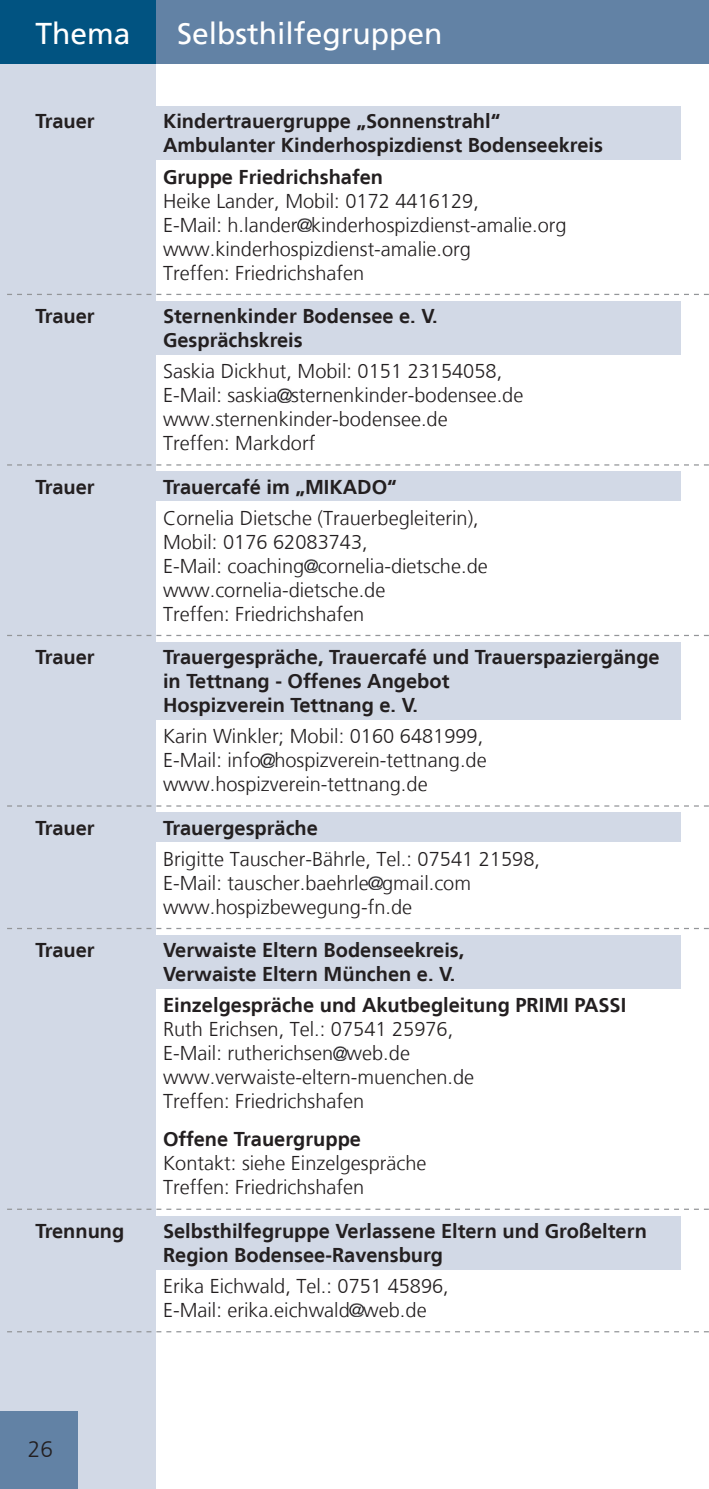
<style>
.page{position:relative;width:709px;height:1489px;background:#fff}
.page>*{position:absolute;margin:0;border:0;box-sizing:border-box;transform-origin:0 0}
.t1{font:30px "Frutiger LT";color:#fff}
.t2{font:300 22.5px "Frutiger LT";color:#231f20}
.Gruppentext{font:300 20px/24px "Frutiger LT";color:#231f20}
.Gruppenname{font:700 20px/24px "Frutiger LT";color:#231f20}
.Gruppenname_2__Ebene_versteckt{font:700 20px "Frutiger LT";color:#231f20}
.Thema{font:700 20px "Frutiger LT";color:#231f20}
</style>
<div class="page">
<div style="left:0;top:0;width:709px;height:64px;background:#6282a5"></div>
<div style="left:0;top:0;width:156px;height:1488px;background:#d2d9e6"></div>
<div style="left:0;top:0;width:156px;height:64px;background:#015381"></div>
<div style="left:156px;top:106px;width:524px;height:54px;background:#d2d9e6"></div>
<svg style="left:7px;top:294px;width:702px;height:1px"></svg>
<img style="left:297px;top:218px;width:14px;height:13px">
<div style="left:156px;top:301px;width:524px;height:54px;background:#d2d9e6"></div>
<svg style="left:7px;top:464px;width:702px;height:1px"></svg>
<img style="left:277px;top:388px;width:14px;height:14px">
<div style="left:156px;top:471px;width:524px;height:30px;background:#d2d9e6"></div>
<svg style="left:7px;top:635px;width:702px;height:1px"></svg>
<img style="left:304px;top:559px;width:14px;height:13px">
<div style="left:156px;top:642px;width:524px;height:77px;background:#d2d9e6"></div>
<svg style="left:7px;top:805px;width:702px;height:1px"></svg>
<img style="left:261px;top:753px;width:13px;height:14px">
<div style="left:156px;top:812px;width:524px;height:30px;background:#d2d9e6"></div>
<svg style="left:7px;top:927px;width:702px;height:2px"></svg>
<svg style="left:369px;top:876px;width:13px;height:13px"></svg>
<div style="left:156px;top:934px;width:524px;height:54px;background:#d2d9e6"></div>
<svg style="left:7px;top:1208px;width:702px;height:1px"></svg>
<img style="left:333px;top:1046px;width:13px;height:14px">
<div style="left:156px;top:1215px;width:524px;height:54px;background:#d2d9e6"></div>
<svg style="left:7px;top:1331px;width:702px;height:1px"></svg>
<svg style="left:350px;top:1303px;width:13px;height:13px"></svg>
<div style="left:0;top:1410px;width:78px;height:78px;background:#6282a5"></div>
<h1 class="t1" style="left:35px;top:16px;width:97px">Thema</h1>
<h1 class="t1" style="left:177px;top:16px;width:267px">Selbsthilfegruppen</h1>
<p class="Thema" style="left:35px;top:110px;width:61px">Trauer</p>
<p class="Gruppenname" style="left:163px;top:110px;width:441px">Kindertrauergruppe „Sonnenstrahl“<br>Ambulanter Kinderhospizdienst Bodenseekreis</p>
<p class="Gruppenname_2__Ebene_versteckt" style="left:163px;top:165px;width:222px">Gruppe Friedrichshafen</p>
<p class="Gruppentext" style="left:163px;top:189px;width:405px">Heike Lander, Mobil: 0172 4416129,<br>E-Mail: h.lander kinderhospizdienst-amalie.org www.kinderhospizdienst-amalie.org<br>Treffen: Friedrichshafen</p>
<p class="Thema" style="left:35px;top:304px;width:61px">Trauer</p>
<p class="Gruppenname" style="left:163px;top:304px;width:276px">Sternenkinder Bodensee e. V.<br>Gesprächskreis</p>
<p class="Gruppentext" style="left:163px;top:359px;width:362px">Saskia Dickhut, Mobil: 0151 23154058, E-Mail: saskia sternenkinder-bodensee.de www.sternenkinder-bodensee.de<br>Treffen: Markdorf</p>
<p class="Thema" style="left:35px;top:475px;width:61px">Trauer</p>
<p class="Gruppenname" style="left:163px;top:474px;width:235px">Trauercafé im „MIKADO“</p>
<p class="Gruppentext" style="left:163px;top:506px;width:326px">Cornelia Dietsche (Trauerbegleiterin),<br>Mobil: 0176 62083743,<br>E-Mail: coaching cornelia-dietsche.de www.cornelia-dietsche.de<br>Treffen: Friedrichshafen</p>
<p class="Thema" style="left:35px;top:645px;width:61px">Trauer</p>
<p class="Gruppenname" style="left:163px;top:645px;width:498px">Trauergespräche, Trauercafé und Trauerspaziergänge in Tettnang - Offenes Angebot<br>Hospizverein Tettnang e. V.</p>
<p class="Gruppentext" style="left:163px;top:724px;width:325px">Karin Winkler; Mobil: 0160 6481999,<br>E-Mail: info hospizverein-tettnang.de www.hospizverein-tettnang.de</p>
<p class="Thema" style="left:35px;top:815px;width:61px">Trauer</p>
<p class="Gruppenname" style="left:163px;top:815px;width:156px">Trauergespräche</p>
<p class="Gruppentext" style="left:163px;top:847px;width:378px">Brigitte Tauscher-Bährle, Tel.: 07541 21598,<br>E-Mail: tauscher.baehrle gmail.com www.hospizbewegung-fn.de</p>
<p class="Thema" style="left:35px;top:938px;width:61px">Trauer</p>
<p class="Gruppenname" style="left:163px;top:938px;width:303px">Verwaiste Eltern Bodenseekreis,<br>Verwaiste Eltern München e. V.</p>
<p class="Gruppenname_2__Ebene_versteckt" style="left:163px;top:993px;width:465px">Einzelgespräche und Akutbegleitung PRIMI PASSI</p>
<p class="Gruppentext" style="left:163px;top:1017px;width:313px">Ruth Erichsen, Tel.: 07541 25976,<br>E-Mail: rutherichsen web.de www.verwaiste-eltern-muenchen.de<br>Treffen: Friedrichshafen</p>
<p class="Gruppenname_2__Ebene_versteckt" style="left:163px;top:1127px;width:199px">Offene Trauergruppe</p>
<p class="Gruppentext" style="left:163px;top:1151px;width:265px">Kontakt: siehe Einzelgespräche<br>Treffen: Friedrichshafen</p>
<p class="Thema" style="left:35px;top:1218px;width:90px">Trennung</p>
<p class="Gruppenname" style="left:163px;top:1218px;width:485px">Selbsthilfegruppe Verlassene Eltern und Großeltern<br>Region Bodensee-Ravensburg</p>
<p class="Gruppentext" style="left:163px;top:1274px;width:287px">Erika Eichwald, Tel.: 0751 45896,<br>E-Mail: erika.eichwald web.de</p>
<p class="t2" style="left:28px;top:1436px;width:27px">26</p>
</div>
